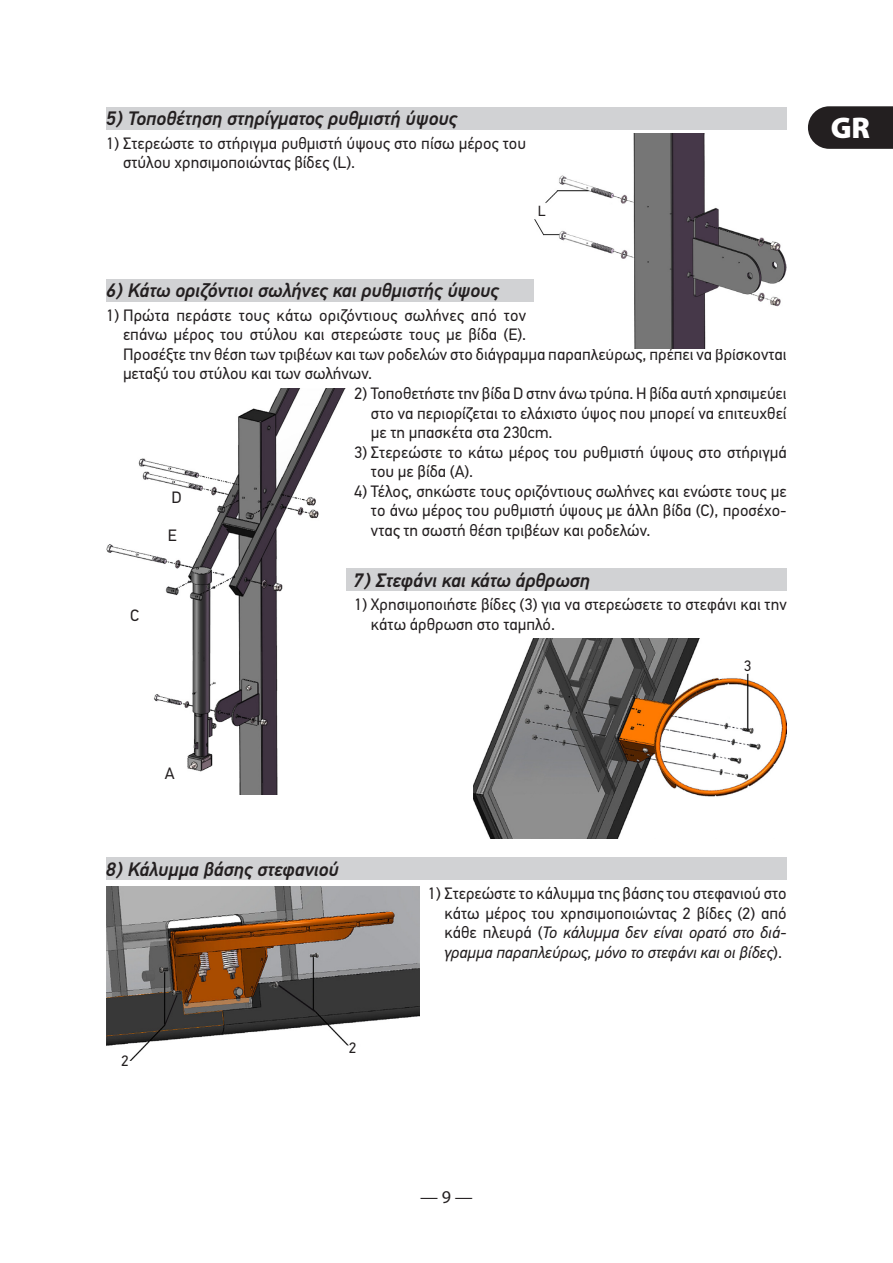
<style>
.page{position:relative;width:893px;height:1263px;background:#fff}
.page>*{position:absolute;margin:0;border:0;box-sizing:border-box;transform-origin:0 0}
.t1{font:900 30px "Myriad Pro";color:#fff}
.t2{font:italic 500 19.5px "PF Din Text Pro";color:#231f20}
.t3{font:18px "Myriad Pro";color:#231f20}
.t4{font:16.5px/19.5px "PF Din Text Pro";color:#231f20}
.t5{font:15.15px "PF Din Text Pro";color:#231f20}
.t6{font:14.7px "PF Din Text Pro";color:#231f20}
.s1{font-style:italic}
</style>
<div class="page">
<svg style="left:808px;top:106px;width:85px;height:43px;background:#312d2e"></svg>
<div style="left:106px;top:107px;width:681px;height:23px;background:#d1d2d4"></div>
<div style="left:106px;top:279px;width:681px;height:23px;background:#d1d2d4"></div>
<div style="left:106px;top:568px;width:681px;height:23px;background:#d1d2d4"></div>
<div style="left:106px;top:857px;width:681px;height:23px;background:#d1d2d4"></div>
<img style="left:535px;top:134px;width:252px;height:215px">
<img style="left:106px;top:388px;width:240px;height:407px">
<img style="left:474px;top:639px;width:313px;height:199px">
<img style="left:106px;top:887px;width:313px;height:173px">
<p class="t2" style="left:106px;top:107px;width:353px">5) Τοποθέτηση στηρίγματος ρυθμιστή ύψους</p>
<p class="t4" style="left:123px;top:134px;width:405px;text-indent:-17px">1) Στερεώστε το στήριγμα ρυθμιστή ύψους στο πίσω μέρος του στύλου χρησιμοποιώντας βίδες (L).</p>
<p class="t6" style="left:538px;top:202px;width:9px">L</p>
<p class="t2" style="left:106px;top:279px;width:394px">6) Κάτω οριζόντιοι σωλήνες και ρυθμιστής ύψους</p>
<p class="t4" style="left:123px;top:306px;width:665px;text-indent:-17px">1) Πρώτα περάστε τους κάτω οριζόντιους σωλήνες από τον<br>επάνω μέρος του στύλου και στερεώστε τους με βίδα (Ε).<br>Προσέξτε την θέση των τριβέων και των ροδελών στο διάγραμμα παραπλεύρως, πρέπει να βρίσκονται μεταξύ του στύλου και των σωλήνων.</p>
<p class="t4" style="left:371px;top:384px;width:417px;text-align:justify;text-indent:-17px">2) Τοποθετήστε την βίδα D στην άνω τρύπα. Η βίδα αυτή χρησιμεύει στο να περιορίζεται το ελάχιστο ύψος που μπορεί να επιτευχθεί με τη μπασκέτα στα 230cm.</p>
<p class="t4" style="left:371px;top:442px;width:417px;text-indent:-17px">3) Στερεώστε το κάτω μέρος του ρυθμιστή ύψους στο στήριγμά του με βίδα (Α).</p>
<p class="t4" style="left:371px;top:481px;width:417px;text-align:justify;text-indent:-17px">4) Τέλος, σηκώστε τους οριζόντιους σωλήνες και ενώστε τους με το άνω μέρος του ρυθμιστή ύψους με άλλη βίδα (C), προσέχο&shy;ντας τη σωστή θέση τριβέων και ροδελών.</p>
<p class="t2" style="left:354px;top:568px;width:237px">7) Στεφάνι και κάτω άρθρωση</p>
<p class="t4" style="left:371px;top:595px;width:417px;text-indent:-17px">1) Χρησιμοποιήστε βίδες (3) για να στερεώσετε το στεφάνι και την κάτω άρθρωση στο ταμπλό.</p>
<p class="t4" style="left:172px;top:488px;width:12px">D</p>
<p class="t4" style="left:168px;top:526px;width:10px">E</p>
<p class="t4" style="left:130px;top:606px;width:10px">C</p>
<p class="t4" style="left:165px;top:764px;width:11px">A</p>
<p class="t2" style="left:106px;top:857px;width:234px">8) Κάλυμμα βάσης στεφανιού</p>
<p class="t5" style="left:121px;top:1051px;width:9px">2</p>
<p class="t5" style="left:349px;top:1038px;width:9px">2</p>
<p class="t5" style="left:744px;top:657px;width:9px">3</p>
<p class="t4" style="left:444px;top:884px;width:344px;text-align:justify;text-indent:-17px">1) Στερεώστε το κάλυμμα της βάσης του στεφανιού στο κάτω μέρος του χρησιμοποιώντας 2 βίδες (2) από κάθε πλευρά (<span class="s1">Το κάλυμμα δεν είναι ορατό στο διά&shy;γραμμα παραπλεύρως, μόνο το στεφάνι και οι βίδες</span>).</p>
<h1 class="t1" style="left:831px;top:108px;width:41px">GR</h1>
<p class="t3" style="left:420px;top:1186px;width:54px">— 9 —</p>
</div>
